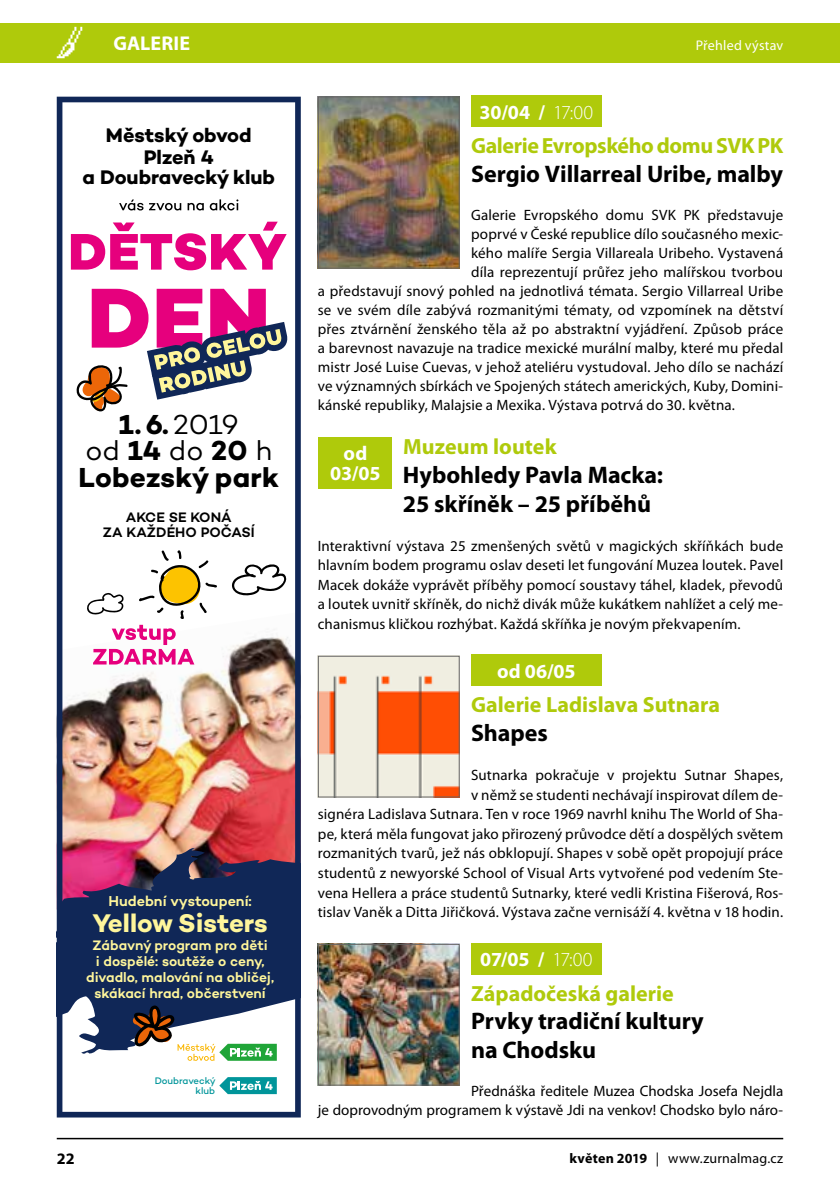
<style>
.page{position:relative;width:840px;height:1191px;background:#fff}
.page>*{position:absolute;margin:0;border:0;box-sizing:border-box;transform-origin:0 0}
.t1{font:700 28px/26.6px "Campton";letter-spacing:.01em;color:#000;text-align:center}
.t2{font:700 26px "Campton";letter-spacing:-.005em;color:#fff69b}
.t3{font:700 24px/28.8px "Myriad Pro";letter-spacing:-.005em;color:#000}
.t4{font:700 22px "Myriad Pro";color:#afca0b}
.t5{font:700 22px "Myriad Pro";letter-spacing:-.02em;color:#afca0b}
.t6{font:700 20px/20px "Myriad Pro";color:#fff;text-align:center}
.t7{font:700 20px/22px "Campton";letter-spacing:-.005em;color:#000;text-align:center}
.t8{font:700 16px "Myriad Pro";color:#000}
.t9{font:15px/19.6px "Myriad Pro";letter-spacing:.01em;color:#000;text-align:right}
.t10{font:600 14.6px "Campton";letter-spacing:.005em;color:#fff69b}
.t11{font:600 14px/16px "Campton";color:#fff69b;text-align:center}
.t12{font:14px "Myriad Pro";letter-spacing:.01em;color:#000}
.t13{font:600 14px/15.4px "Campton";letter-spacing:.005em;color:#000;text-align:center}
.t14{font:14px "Myriad Pro";letter-spacing:.015em;color:#fff}
.t15{font:500 9.6px/10px "Campton";letter-spacing:-.005em;color:#00959a;text-align:right}
.s1{font-weight:400}
.s2{font-size:14.6px}
.s3{font-weight:300}
.s4{font-weight:700}
</style>
<div class="page">
<div style="left:0;top:23px;width:839px;height:39px;background:#afca0b"></div>
<svg style="left:57px;top:27px;width:25px;height:31px"></svg>
<hr style="left:57px;top:1137px;width:725px;height:2px;background:#000">
<div style="left:471px;top:95px;width:130px;height:32px;background:#afca0b"></div>
<div style="left:471px;top:655px;width:130px;height:31px;background:#afca0b"></div>
<div style="left:471px;top:943px;width:130px;height:31px;background:#afca0b"></div>
<img style="left:319px;top:98px;width:138px;height:169px">
<div style="left:317px;top:96px;width:142px;height:173px;border:1px solid #646363"></div>
<div style="left:317px;top:437px;width:74px;height:51px;background:#afca0b"></div>
<img style="left:319px;top:657px;width:138px;height:138px">
<div style="left:317px;top:655px;width:142px;height:142px;border:1px solid #646363"></div>
<img style="left:319px;top:945px;width:138px;height:138px">
<div style="left:317px;top:943px;width:142px;height:142px;border:1px solid #646363"></div>
<img style="left:57px;top:97px;width:243px;height:1020px">
<svg style="left:119px;top:199px;width:119px;height:11px"></svg>
<svg style="left:219px;top:1077px;width:58px;height:17px"></svg>
<svg style="left:93px;top:625px;width:101px;height:39px"></svg>
<svg style="left:138px;top:550px;width:79px;height:69px"></svg>
<svg style="left:86px;top:593px;width:38px;height:22px"></svg>
<svg style="left:230px;top:563px;width:57px;height:33px"></svg>
<svg style="left:71px;top:222px;width:215px;height:48px"></svg>
<svg style="left:76px;top:289px;width:212px;height:122px"></svg>
<svg style="left:57px;top:845px;width:243px;height:211px;fill:#102757"></svg>
<div style="left:203px;top:882px;width:35px;height:16px;background:#102757"></div>
<svg style="left:132px;top:1003px;width:145px;height:57px"></svg>
<h3 class="t6" style="left:113px;top:33px;width:78px">GALERIE</h3>
<h3 class="t7" style="left:106px;top:124px;width:147px">Městský obvod<br>Plzeň 4</h3>
<h3 class="t7" style="left:82px;top:166px;width:194px">a Doubravecký klub</h3>
<h1 class="t1" style="left:78px;top:410px;width:202px">1. 6. <span class="s1">2019<br>od</span> 14 <span class="s1">do</span> 20 <span class="s1">h<br></span>Lobezský park</h1>
<p class="t13" style="left:103px;top:509px;width:153px">AKCE SE KONÁ<br>ZA KAŽDÉHO POČASÍ</p>
<p class="t10" style="left:108px;top:891px;width:145px">Hudební vystoupení:</p>
<h2 class="t2" style="left:92px;top:906px;width:177px">Yellow Sisters</h2>
<p class="t11" style="left:86px;top:936px;width:189px">Zábavný program pro děti<br>i dospělé: soutěže o ceny, divadlo, malování na obličej, skákací hrad, občerstven<span class="s2">í</span></p>
<p class="t15" style="left:155px;top:1075px;width:63px">Doubravecký klub</p>
<p class="t14" style="left:695px;top:36px;width:89px">Přehled výstav</p>
<h3 class="t6" style="left:479px;top:101px;width:115px">30/04 / <span class="s3">17:00</span></h3>
<h3 class="t5" style="left:471px;top:131px;width:313px">Galerie Evropského domu SVK PK</h3>
<h3 class="t3" style="left:471px;top:159px;width:313px">Sergio Villarreal Uribe, malby</h3>
<p class="t9" style="left:471px;top:205px;width:313px">Galerie Evropského domu SVK PK představuje</p>
<p class="t9" style="left:471px;top:224px;width:313px">poprvé v České republice dílo současného mexic-</p>
<p class="t9" style="left:471px;top:243px;width:313px">kého malíře Sergia Villareala Uribeho. Vystavená</p>
<p class="t9" style="left:471px;top:262px;width:313px">díla reprezentují průřez jeho malířskou tvorbou</p>
<p class="t9" style="left:317px;top:281px;width:466px">a představují snový pohled na jednotlivá témata. Sergio Villarreal Uribe</p>
<p class="t9" style="left:317px;top:300px;width:466px">se ve svém díle zabývá rozmanitými tématy, od vzpomínek na dětství</p>
<p class="t9" style="left:317px;top:319px;width:466px">přes ztvárnění ženského těla až po abstraktní vyjádření. Způsob práce</p>
<p class="t9" style="left:317px;top:338px;width:466px">a barevnost navazuje na tradice mexické murální malby, které mu předal</p>
<p class="t9" style="left:317px;top:357px;width:466px">mistr José Luise Cuevas, v jehož ateliéru vystudoval. Jeho dílo se nachází</p>
<p class="t9" style="left:317px;top:376px;width:466px">ve významných sbírkách ve Spojených státech amerických, Kuby, Domini-</p>
<p class="t9" style="left:317px;top:395px;width:418px">kánské republiky, Malajsie a Mexika. Výstava potrvá do 30. května.</p>
<h3 class="t4" style="left:403px;top:432px;width:155px">Muzeum loutek</h3>
<h3 class="t3" style="left:403px;top:460px;width:261px">Hybohledy Pavla Macka:<br>25 skříněk – 25 příběhů</h3>
<p class="t9" style="left:317px;top:535px;width:466px;text-align:justify">Interaktivní výstava 25 zmenšených světů v magických skříňkách bude hlavním bodem programu oslav deseti let fungování Muzea loutek. Pavel Macek dokáže vyprávět příběhy pomocí soustavy táhel, kladek, převodů a loutek uvnitř skříněk, do nichž divák může kukátkem nahlížet a celý me&shy;chanismus kličkou rozhýbat. Každá skříňka je novým překvapením.</p>
<h3 class="t6" style="left:497px;top:660px;width:80px">od 06/05</h3>
<h3 class="t4" style="left:471px;top:690px;width:250px">Galerie Ladislava Sutnara</h3>
<h3 class="t3" style="left:471px;top:718px;width:78px">Shapes</h3>
<p class="t9" style="left:317px;top:765px;width:466px">Sutnarka pokračuje v projektu Sutnar Shapes,<br>v němž se studenti nechávají inspirovat dílem de-<br>signéra Ladislava Sutnara. Ten v roce 1969 navrhl knihu The World of Sha&shy;pe, která měla fungovat jako přirozený průvodce dětí a dospělých světem rozmanitých tvarů, jež nás obklopují. Shapes v sobě opět propojují práce studentů z newyorské School of Visual Arts vytvořené pod vedením Ste&shy;vena Hellera a práce studentů Sutnarky, které vedli Kristina Fišerová, Ros&shy;tislav Vaněk a Ditta Jiřičková. Výstava začne vernisáží 4. května v 18 hodin.</p>
<h3 class="t6" style="left:480px;top:948px;width:114px">07/05 / <span class="s3">17:00</span></h3>
<h3 class="t4" style="left:471px;top:978px;width:204px">Západočeská galerie</h3>
<h3 class="t3" style="left:471px;top:1006px;width:234px">Prvky tradiční kultury na Chodsku</h3>
<p class="t9" style="left:317px;top:1081px;width:466px;line-height:19px">Přednáška ředitele Muzea Chodska Josefa Nejdla<br>je doprovodným programem k výstavě Jdi na venkov! Chodsko bylo náro-</p>
<h3 class="t6" style="left:330px;top:443px;width:52px">od<br>03/05</h3>
<p class="t8" style="left:57px;top:1148px;width:19px">22</p>
<p class="t12" style="left:569px;top:1149px;width:215px"><span class="s4">květen 2019</span> | www.zurnalmag.cz</p>
</div>
